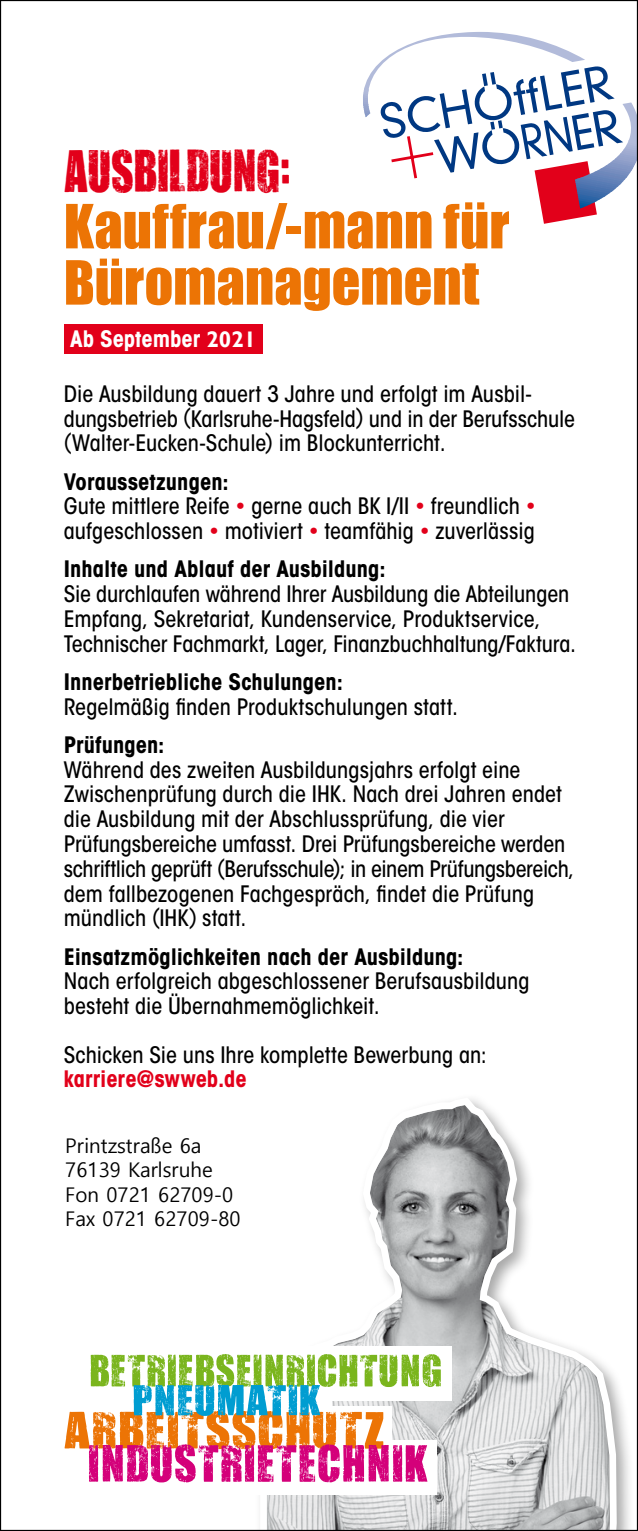
<style>
.page{position:relative;width:638px;height:1531px;background:#fff}
.page>*{position:absolute;margin:0;border:0;box-sizing:border-box;transform-origin:0 0}
.t1{font:56.25px "Impact";color:#ec7405}
.t2{font:48.82px "You Are Loved";color:#e2001a}
.t3{font:500 condensed 22.5px/24.8px "ITC Avant Garde Std";color:#000}
.t4{font:700 condensed 22.5px "ITC Avant Garde Std";letter-spacing:.005em;color:#000}
.t5{font:700 condensed 22.5px "ITC Avant Garde Std";letter-spacing:.005em;color:#e2001a}
.t6{font:700 condensed 22.5px "ITC Avant Garde Std";color:#fff}
.t7{font:20.25px/24.3px "Malgun Gothic";color:#000}
.s1{font-family:"Gill Sans";font-stretch:normal}
.s2{color:#e2001a}
</style>
<div class="page">
<svg style="left:363px;top:32px;width:272px;height:192px"></svg>
<div style="left:254px;top:1092px;width:384px;height:439px;background:#000;opacity:.35"></div>
<svg style="left:257px;top:1092px;width:363px;height:436px"></svg>
<div style="left:71px;top:1346px;width:381px;height:54px;background:#fff"></div>
<div style="left:83px;top:1440px;width:353px;height:54px;background:#fff"></div>
<svg style="left:65px;top:1354px;width:376px;height:128px"></svg>
<div style="left:64px;top:324px;width:199px;height:29px;background:#e2001a"></div>
<p class="t2" style="left:64px;top:139px;width:230px">AUSBILDUNG:</p>
<p class="t1" style="left:64px;top:183px;width:447px">Kauffrau/-mann für</p>
<p class="t1" style="left:64px;top:239px;width:417px">Büromanagement</p>
<p class="t6" style="left:70px;top:324px;width:187px">Ab September <span class="s1">2021</span></p>
<p class="t3" style="left:64px;top:381px;width:469px">Die Ausbildung dauert 3 Jahre und erfolgt im Ausbil-</p>
<p class="t3" style="left:64px;top:406px;width:512px">dungsbetrieb (Karlsruhe-Hagsfeld) und in der Berufsschule</p>
<p class="t3" style="left:64px;top:431px;width:383px">(Walter-Eucken-Schule) im Blockunterricht.</p>
<p class="t4" style="left:64px;top:467px;width:166px">Voraussetzungen:</p>
<p class="t3" style="left:64px;top:494px;width:473px">Gute mittlere Reife <span class="s2">•</span> gerne auch BK I/II <span class="s2">•</span> freundlich <span class="s2">• </span>aufgeschlossen <span class="s2">•</span> motiviert <span class="s2">•</span> teamfähig <span class="s2">•</span> zuverlässig</p>
<p class="t4" style="left:64px;top:555px;width:323px">Inhalte und Ablauf der Ausbildung:</p>
<p class="t3" style="left:64px;top:582px;width:507px">Sie durchlaufen während Ihrer Ausbildung die Abteilungen</p>
<p class="t3" style="left:64px;top:606px;width:514px">Empfang, Sekretariat, Kundenservice, Produktservice,<br>Technischer Fachmarkt, Lager, Finanzbuchhaltung/Faktura.</p>
<p class="t4" style="left:64px;top:667px;width:281px">Innerbetriebliche Schulungen:</p>
<p class="t3" style="left:64px;top:694px;width:396px">Regelmäßig finden Produktschulungen statt.</p>
<p class="t4" style="left:64px;top:730px;width:102px">Prüfungen:</p>
<p class="t3" style="left:64px;top:757px;width:458px">Während des zweiten Ausbildungsjahrs erfolgt eine</p>
<p class="t3" style="left:64px;top:782px;width:500px">Zwischenprüfung durch die IHK. Nach drei Jahren endet die Ausbildung mit der Abschlussprüfung, die vier</p>
<p class="t3" style="left:64px;top:831px;width:512px">Prüfungsbereiche umfasst. Drei Prüfungsbereiche werden schriftlich geprüft (Berufsschule); in einem Prüfungsbereich,</p>
<p class="t3" style="left:64px;top:881px;width:472px">dem fallbezogenen Fachgespräch, findet die Prüfung mündlich (IHK) statt.</p>
<p class="t4" style="left:64px;top:942px;width:401px">Einsatzmöglichkeiten nach der Ausbildung:</p>
<p class="t3" style="left:64px;top:969px;width:467px">Nach erfolgreich abgeschlossener Berufsausbildung besteht die Übernahmemöglichkeit.</p>
<p class="t3" style="left:64px;top:1042px;width:424px">Schicken Sie uns Ihre komplette Bewerbung an:</p>
<p class="t5" style="left:64px;top:1065px;width:184px">karriere@swweb.de</p>
<p class="t7" style="left:65px;top:1134px;width:177px">Printzstraße 6a<br>76139 Karlsruhe<br>Fon 0721 62709-0<br>Fax 0721 62709-80</p>
</div>
